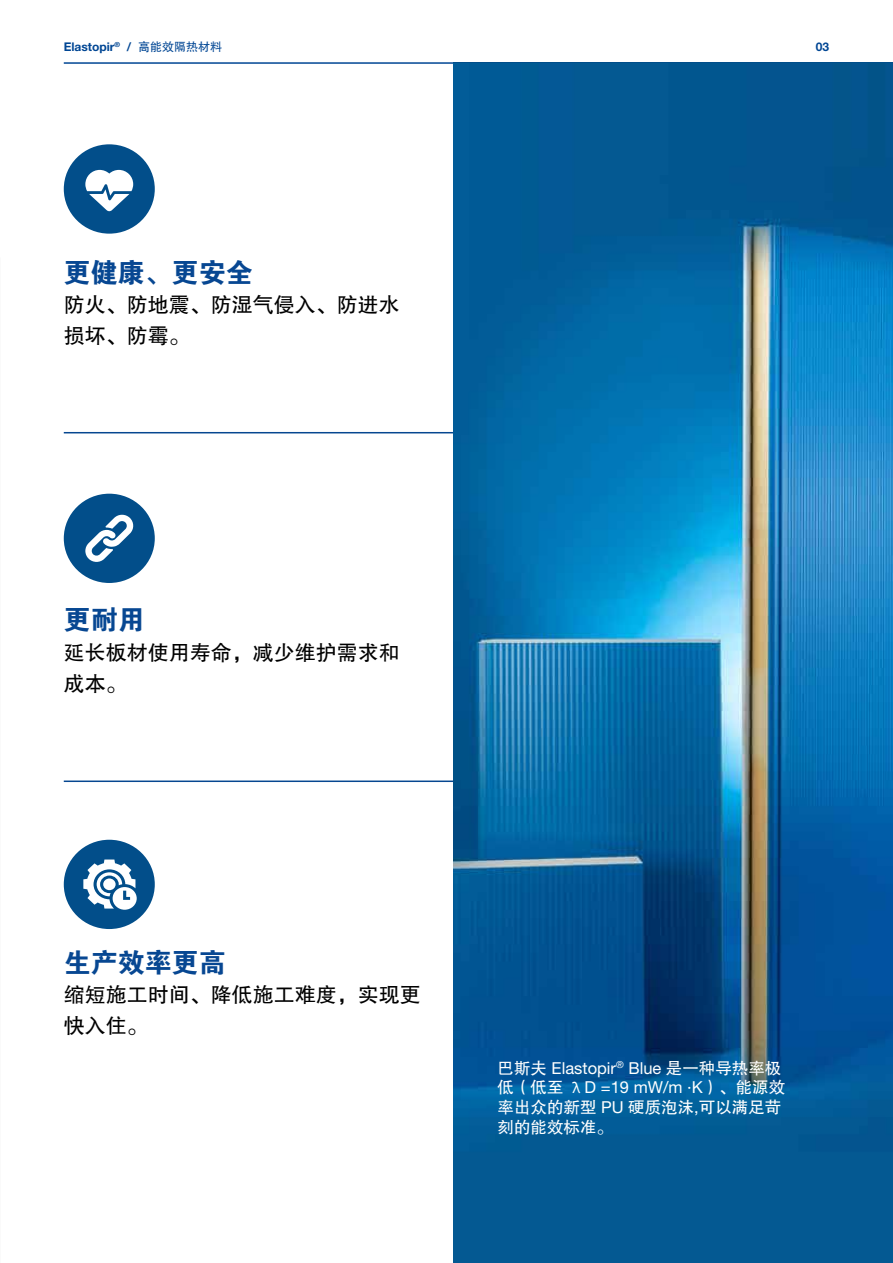
<style>
.page{position:relative;width:893px;height:1263px;background:#fff}
.page>*{position:absolute;margin:0;border:0;box-sizing:border-box;transform-origin:0 0}
.t1{font:27px "FZDHTK GBK1 0";color:#074792}
.t2{font:21px/30.6px "FZHTK GBK1 0";color:#000}
.t3{font:16.5px/19.8px "FZHTK GBK1 0";color:#fff}
.t4{font:16.5px "Helvetica Neue LT Std";color:#fff}
.t5{font:700 12px "Helvetica Neue LT Std";color:#004694}
.s1{font-family:"FZHTK GBK1 0";font-weight:400}
.s2{font-family:"FZHTK GBK1 0"}
.s3{font-family:"Helvetica Neue LT Std"}
.s4{font-family:"Helvetica Neue"}
</style>
<div class="page">
<hr style="left:64px;top:62px;width:765px;height:2px;background:#004694">
<div style="left:64px;top:144px;width:91px;height:90px;background:#024e8a;border-radius:50%"></div>
<svg style="left:85px;top:170px;width:48px;height:41px"></svg>
<div style="left:64px;top:494px;width:91px;height:89px;background:#024e8a;border-radius:50%"></div>
<svg style="left:85px;top:514px;width:49px;height:48px"></svg>
<div style="left:64px;top:840px;width:91px;height:89px;background:#024e8a;border-radius:50%"></div>
<svg style="left:83px;top:859px;width:54px;height:51px"></svg>
<hr style="left:64px;top:432px;width:405px;height:1px;background:#064790">
<hr style="left:64px;top:780px;width:405px;height:2px;background:#064790">
<img style="left:453px;top:63px;width:440px;height:1200px">
<p class="t5" style="left:64px;top:39px;width:160px">Elastopir<sup>®</sup> / <span class="s1">高能效隔热材料</span></p>
<p class="t5" style="left:816px;top:39px;width:15px">03</p>
<p class="t1" style="left:64px;top:257px;width:190px">更健康、更安全</p>
<p class="t2" style="left:64px;top:290px;width:337px">防火、防地震、防湿气侵入、防进水损坏、防霉。</p>
<p class="t1" style="left:64px;top:605px;width:82px">更耐用</p>
<p class="t2" style="left:64px;top:638px;width:337px">延长板材使用寿命，减少维护需求和成本。</p>
<p class="t1" style="left:64px;top:948px;width:163px">生产效率更高</p>
<p class="t2" style="left:64px;top:980px;width:359px">缩短施工时间、降低施工难度，实现更快入住。</p>
<p class="t4" style="left:497px;top:1058px;width:285px"><span class="s2">巴斯夫</span> Elastopir<sup>®</sup> Blue <span class="s2">是一种导热率极</span></p>
<p class="t3" style="left:497px;top:1078px;width:289px">低（低至 λ<span class="s3">D =19 mW/m</span> <span class="s4">∙</span><span class="s3">K</span>）、能源效率出众的新型 <span class="s3">PU</span> 硬质泡沫<span class="s3">,</span>可以满足苛刻的能效标准。</p>
</div>
